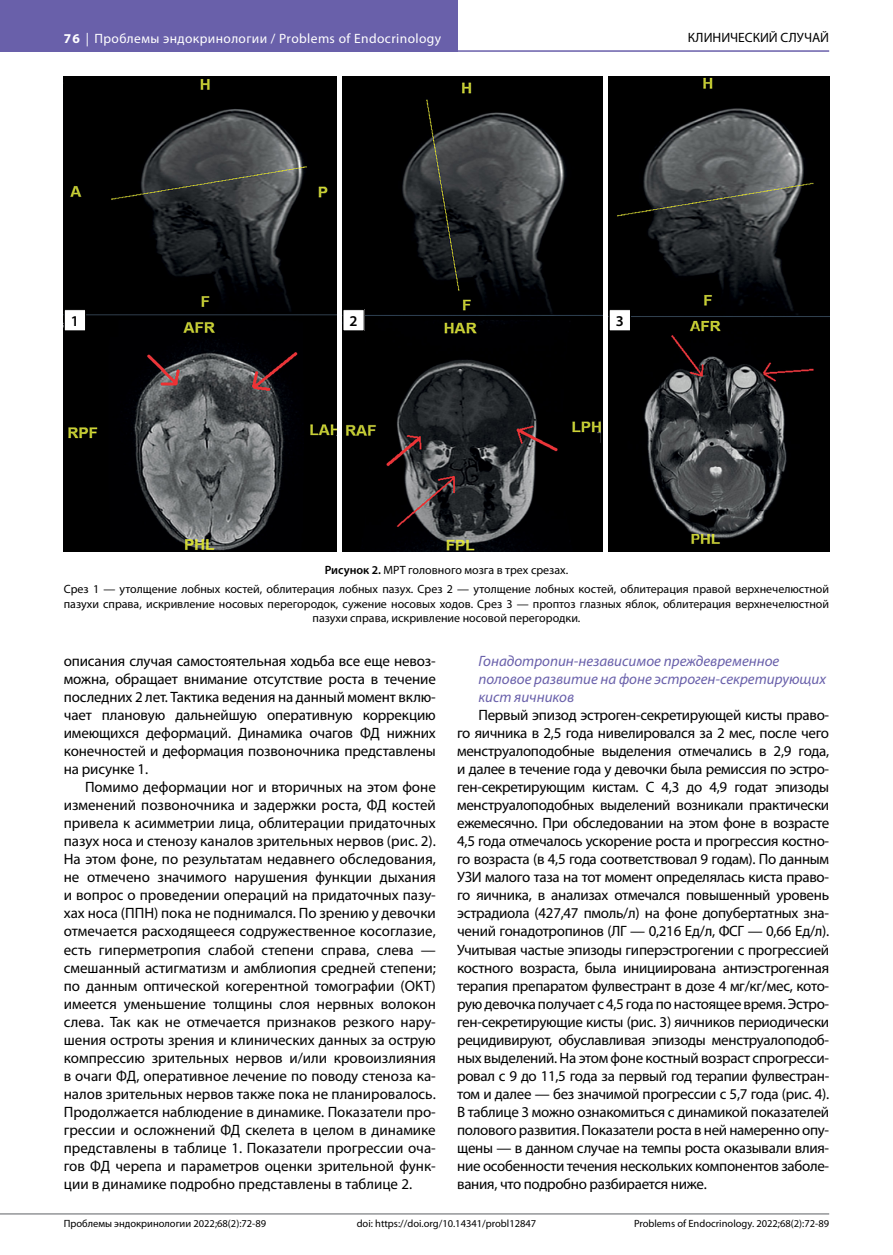
<style>
.page{position:relative;width:893px;height:1255px;background:#fff}
.page>*{position:absolute;margin:0;border:0;box-sizing:border-box;transform-origin:0 0}
.t1{font:15px/18px "Myriad Pro";letter-spacing:-.01em;color:#000;text-align:justify}
.t2{font:italic 15px/18px "Myriad Pro";color:#6960aa}
.t3{font:600 15px "Myriad Pro";color:#000}
.t4{font:13.5px "Myriad Pro";letter-spacing:.03em;color:#fff}
.t5{font:13.5px "Myriad Pro";color:#000}
.t6{font:12px/18.6px "Myriad Pro";color:#000;text-align:center}
.t7{font:10.5px "Myriad Pro";color:#000}
.s1{font-weight:700}
.s2{font-weight:600}
</style>
<div class="page">
<hr style="left:0;top:50px;width:829px;height:2px;background:#6960aa">
<hr style="left:0;top:1213px;width:829px;height:1px;background:#939598">
<div style="left:0;top:0;width:457px;height:51px;background:#6960aa"></div>
<img style="left:64px;top:77px;width:272px;height:475px">
<img style="left:342px;top:77px;width:261px;height:475px">
<img style="left:609px;top:77px;width:220px;height:475px">
<div style="left:64px;top:309px;width:22px;height:22px;background:#fff"></div>
<div style="left:64px;top:309px;width:22px;height:22px;border:1px solid #000"></div>
<div style="left:343px;top:309px;width:21px;height:22px;background:#fff"></div>
<div style="left:342px;top:309px;width:23px;height:22px;border:1px solid #000"></div>
<div style="left:609px;top:309px;width:21px;height:22px;background:#fff"></div>
<div style="left:609px;top:309px;width:22px;height:22px;border:1px solid #000"></div>
<p class="t4" style="left:64px;top:30px;width:379px"><span class="s1">76</span> | Проблемы эндокринологии / Problems of Endocrinology</p>
<p class="t5" style="left:688px;top:29px;width:143px">КЛИНИЧЕСКИЙ СЛУЧАЙ</p>
<p class="t3" style="left:71px;top:311px;width:10px">1</p>
<p class="t3" style="left:350px;top:311px;width:10px">2</p>
<p class="t3" style="left:616px;top:311px;width:10px">3</p>
<p class="t6" style="left:64px;top:561px;width:767px"><span class="s2">Рисунок 2.</span> МРТ головного мозга в трех срезах.<br>Срез 1 — утолщение лобных костей, облитерация лобных пазух. Срез 2 — утолщение лобных костей, облитерация правой верхнечелюстной</p>
<p class="t6" style="left:64px;top:596px;width:767px;line-height:14.4px">пазухи справа, искривление носовых перегородок, сужение носовых ходов. Срез 3 — проптоз глазных яблок, облитерация верхнечелюстной пазухи справа, искривление носовой перегородки.</p>
<p class="t1" style="left:64px;top:652px;width:374px">описания случая самостоятельная ходьба все еще невоз&shy;можна, обращает внимание отсутствие роста в течение последних 2 лет. Тактика ведения на данный момент вклю&shy;чает плановую дальнейшую оперативную коррекцию имеющихся деформаций. Динамика очагов ФД нижних конечностей и деформация позвоночника представлены на рисунке 1.</p>
<p class="t1" style="left:64px;top:778px;width:374px;text-indent:21px">Помимо деформации ног и вторичных на этом фоне изменений позвоночника и задержки роста, ФД костей привела к асимметрии лица, облитерации придаточных пазух носа и стенозу каналов зрительных нервов (рис. 2).<br>На этом фоне, по результатам недавнего обследования, не отмечено значимого нарушения функции дыхания и вопрос о проведении операций на придаточных пазу&shy;хах носа (ППН) пока не поднимался. По зрению у девочки отмечается расходящееся содружественное косоглазие, есть гиперметропия слабой степени справа, слева — cмешанный астигматизм и амблиопия средней степени; по данным оптической когерентной томографии (ОКТ) имеется уменьшение толщины слоя нервных волокон слева. Так как не отмечается признаков резкого нару&shy;шения остроты зрения и клинических данных за острую компрессию зрительных нервов и/или кровоизлияния в очаги ФД, оперативное лечение по поводу стеноза ка&shy;налов зрительных нервов также пока не планировалось.<br>Продолжается наблюдение в динамике. Показатели про&shy;грессии и осложнений ФД скелета в целом в динамике представлены в таблице 1. Показатели прогрессии оча&shy;гов ФД черепа и параметров оценки зрительной функ&shy;ции в динамике подробно представлены в таблице 2.</p>
<p class="t2" style="left:478px;top:652px;width:349px">Гонадотропин-независимое преждевременное половое развитие на фоне эстроген-секретирующих кист яичников</p>
<p class="t1" style="left:457px;top:706px;width:374px;text-indent:21px">Первый эпизод эстроген-секретирующей кисты право&shy;го яичника в 2,5 года нивелировался за 2 мес, после чего менструалоподобные выделения отмечались в 2,9 года, и далее в течение года у девочки была ремиссия по эстро&shy;ген-секретирующим кистам. С 4,3 до 4,9 годат эпизоды менструалоподобных выделений возникали практически ежемесячно. При обследовании на этом фоне в возрасте 4,5 года отмечалось ускорение роста и прогрессия костно&shy;го возраста (в 4,5 года соответствовал 9 годам). По данным УЗИ малого таза на тот момент определялась киста право&shy;го яичника, в анализах отмечался повышенный уровень эстрадиола (427,47 пмоль/л) на фоне допубертатных зна&shy;чений гонадотропинов (ЛГ — 0,216 Ед/л, ФСГ — 0,66 Ед/л).<br>Учитывая частые эпизоды гиперэстрогении с прогрессией костного возраста, была инициирована антиэстрогенная терапия препаратом фулвестрант в дозе 4 мг/кг/мес, кото&shy;рую девочка получает с 4,5 года по настоящее время. Эстро&shy;ген-секретирующие кисты (рис. 3) яичников периодически рецидивируют, обуславливая эпизоды менструалоподоб&shy;ных выделений. На этом фоне костный возраст спрогресси&shy;ровал с 9 до 11,5 года за первый год терапии фулвестран&shy;том и далее — без значимой прогрессии с 5,7 года (рис. 4).<br>В таблице 3 можно ознакомиться с динамикой показателей полового развития. Показатели роста в ней намеренно опу&shy;щены — в данном случае на темпы роста оказывали влия&shy;ние особенности течения нескольких компонентов заболе&shy;вания, что подробно разбирается ниже.</p>
<p class="t7" style="left:64px;top:1216px;width:204px">Проблемы эндокринологии 2022;68(2):72-89</p>
<p class="t7" style="left:357px;top:1216px;width:181px">doi: https://doi.org/10.14341/probl12847</p>
<p class="t7" style="left:634px;top:1216px;width:197px">Problems of Endocrinology. 2022;68(2):72-89</p>
</div>
